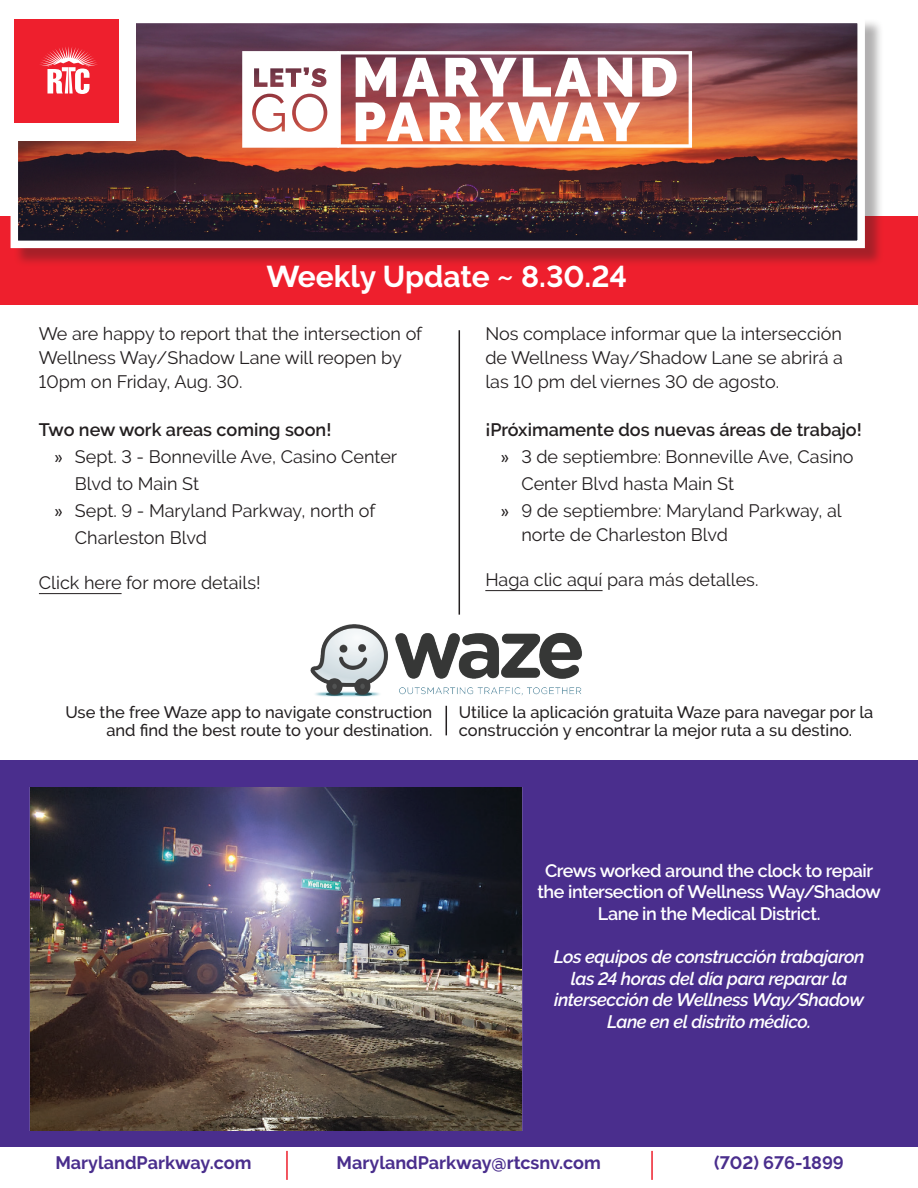
<style>
.page{position:relative;width:918px;height:1188px;background:#fff}
.page>*{position:absolute;margin:0;border:0;box-sizing:border-box;transform-origin:0 0}
.t1{font:700 30px "Raleway RTC";color:#fff}
.t2{font:18px/24px "Raleway RTC";color:#231f20}
.t3{font:italic 600 18px/21.6px "Raleway RTC";letter-spacing:-.025em;color:#fff;text-align:center}
.t4{font:600 18px/21.6px "Raleway RTC";letter-spacing:-.025em;color:#fff;text-align:center}
.t5{font:600 18px "Raleway RTC";color:#231f20}
.t6{font:700 18px "Raleway RTC";color:#4a2e8d}
.t7{font:500 16.5px/18px "Raleway RTC";color:#231f20;text-align:right}
.s1{font-family:"Calibri"}
</style>
<div class="page">
<div style="left:0;top:216px;width:918px;height:89px;background:#ee1f2d"></div>
<div style="left:13px;top:18px;width:871px;height:249px;background:#231f20;opacity:.35"></div>
<img style="left:20px;top:25px;width:836px;height:214px">
<div style="left:11px;top:16px;width:854px;height:232px;border:8px solid #fff"></div>
<div style="left:0;top:0;width:136px;height:140px;background:#fff"></div>
<hr style="left:39px;top:593px;width:83px;height:1px;background:#231f20">
<svg style="left:242px;top:51px;width:450px;height:97px"></svg>
<div style="left:14px;top:19px;width:105px;height:104px;background:#ee1f2d"></div>
<svg style="left:40px;top:47px;width:58px;height:47px"></svg>
<hr style="left:485px;top:590px;width:118px;height:1px;background:#231f20">
<hr style="left:459px;top:330px;width:1px;height:285px;background:#231f20">
<div style="left:0;top:761px;width:918px;height:386px;background:#4a2e8d"></div>
<hr style="left:286px;top:1151px;width:2px;height:29px;background:#ee1f2d">
<hr style="left:651px;top:1151px;width:2px;height:29px;background:#ee1f2d">
<img style="left:310px;top:624px;width:272px;height:73px">
<svg style="left:446px;top:706px;width:1px;height:29px"></svg>
<img style="left:29px;top:787px;width:494px;height:344px">
<h1 class="t1" style="left:267px;top:259px;width:362px">Weekly Update ~ 8.30.24</h1>
<p class="t2" style="left:485px;top:321px;width:359px;text-align:justify">Nos complace informar que la intersección de Wellness Way/Shadow Lane se abrirá a las 10 pm del viernes 30 de agosto.</p>
<p class="t5" style="left:485px;top:419px;width:378px">¡Próximamente dos nuevas áreas de trabajo!</p>
<p class="t2" style="left:500px;top:444px;width:355px"><span class="s1">»</span> 3 de septiembre: Bonneville Ave, Casino</p>
<p class="t2" style="left:521px;top:471px;width:214px">Center Blvd hasta Main St</p>
<p class="t2" style="left:500px;top:498px;width:343px"><span class="s1">»</span> 9 de septiembre: Maryland Parkway, al</p>
<p class="t2" style="left:521px;top:522px;width:208px">norte de Charleston Blvd</p>
<p class="t2" style="left:485px;top:567px;width:275px">Haga clic aquí para más detalles.</p>
<p class="t2" style="left:39px;top:321px;width:385px">We are happy to report that the intersection of<br>Wellness Way/Shadow Lane will reopen by<br>10pm on Friday, Aug. 30.</p>
<p class="t5" style="left:39px;top:419px;width:294px">Two new work areas coming soon!</p>
<p class="t2" style="left:54px;top:444px;width:345px"><span class="s1">»</span> Sept. 3 - Bonneville Ave, Casino Center</p>
<p class="t2" style="left:75px;top:471px;width:126px">Blvd to Main St</p>
<p class="t2" style="left:54px;top:498px;width:323px"><span class="s1">»</span> Sept. 9 - Maryland Parkway, north of</p>
<p class="t2" style="left:75px;top:525px;width:133px">Charleston Blvd</p>
<p class="t2" style="left:39px;top:570px;width:223px">Click here for more details!</p>
<p class="t7" style="left:65px;top:703px;width:369px">Use the free Waze app to navigate construction and find the best route to your destination.</p>
<p class="t7" style="left:459px;top:703px;width:416px;text-align:left">Utilice la aplicación gratuita Waze para navegar por la construcción y encontrar la mejor ruta a su destino.</p>
<p class="t4" style="left:538px;top:859px;width:345px">Crews worked around the clock to repair the intersection of Wellness Way/Shadow<br>Lane in the Medical District.</p>
<p class="t3" style="left:554px;top:946px;width:312px">Los equipos de construcción trabajaron las 24 horas del día para reparar la intersección de Wellness Way/Shadow Lane en el distrito médico.</p>
<p class="t6" style="left:55px;top:1152px;width:198px">MarylandParkway.com</p>
<p class="t6" style="left:337px;top:1152px;width:266px">MarylandParkway@rtcsnv.com</p>
<p class="t6" style="left:714px;top:1152px;width:131px">(702) 676-1899</p>
</div>
